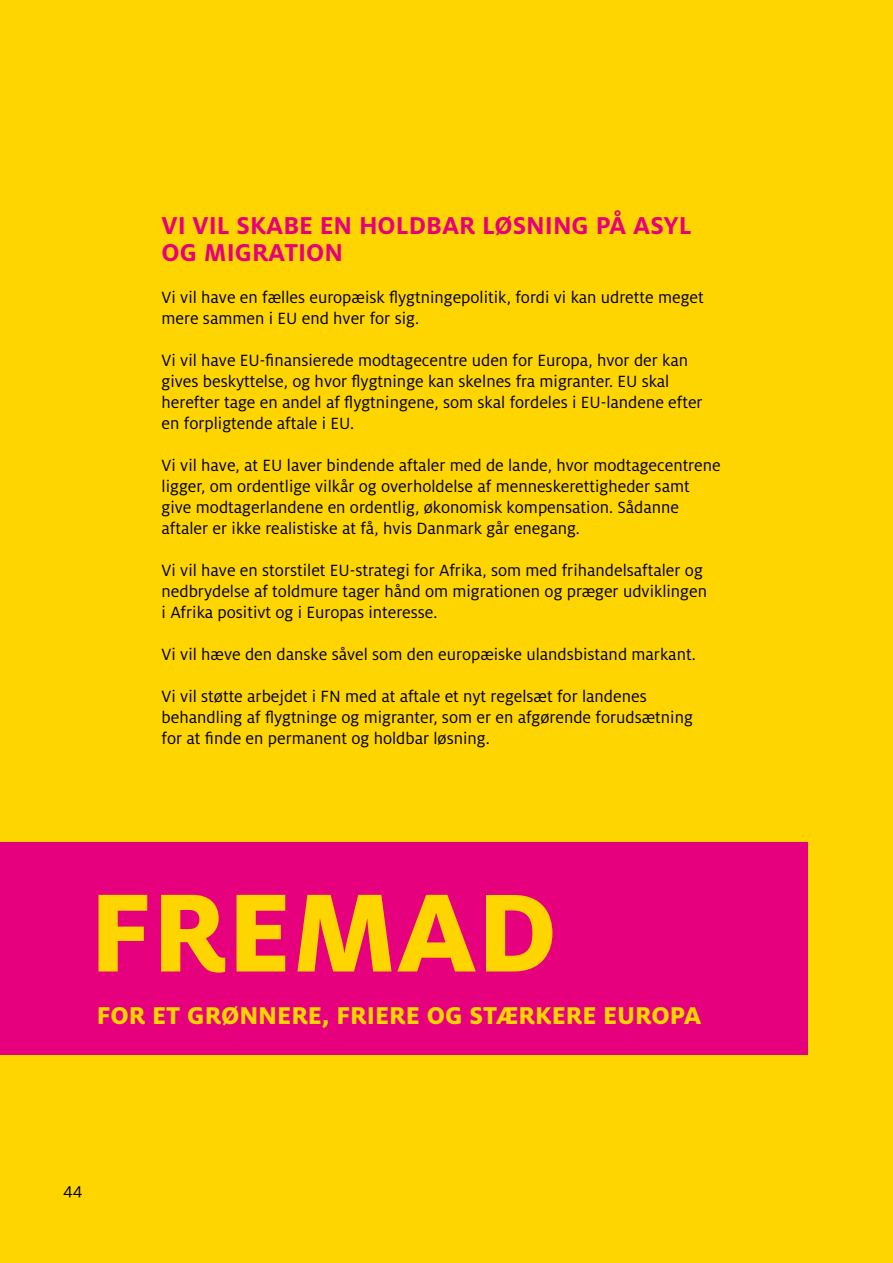
<style>
.page{position:relative;width:893px;height:1263px;background:#ffd500}
.page>*{position:absolute;margin:0;border:0;box-sizing:border-box;transform-origin:0 0}
.t1{font:800 123px "Milo OT";color:#ffd500}
.t2{font:700 27px/27px "Milo OT";color:#e6007d}
.t3{font:800 27px "Milo OT";color:#ffd500}
.t4{font:18px/21px "Milo OT";color:#000}
</style>
<div class="page">
<div style="left:0;top:842px;width:808px;height:212px;background:#e6007d"></div>
<h2 class="t2" style="left:162px;top:212px;width:532px">VI VIL SKABE EN HOLDBAR LØSNING PÅ ASYL<br>OG MIGRATION</h2>
<p class="t4" style="left:162px;top:287px;width:544px">Vi vil have en fælles europæisk flygtningepolitik, fordi vi kan udrette meget mere sammen i EU end hver for sig.</p>
<p class="t4" style="left:162px;top:350px;width:543px">Vi vil have EU-finansierede modtagecentre uden for Europa, hvor der kan gives beskyttelse, og hvor flygtninge kan skelnes fra migranter. EU skal herefter tage en andel af flygtningene, som skal fordeles i EU-landene efter en forpligtende aftale i EU.</p>
<p class="t4" style="left:162px;top:455px;width:560px">Vi vil have, at EU laver bindende aftaler med de lande, hvor modtagecentrene ligger, om ordentlige vilkår og overholdelse af menneskerettigheder samt give modtagerlandene en ordentlig, økonomisk kompensation. Sådanne aftaler er ikke realistiske at få, hvis Danmark går enegang.</p>
<p class="t4" style="left:162px;top:560px;width:547px">Vi vil have en storstilet EU-strategi for Afrika, som med frihandelsaftaler og nedbrydelse af toldmure tager hånd om migrationen og præger udviklingen i Afrika positivt og i Europas interesse.</p>
<p class="t4" style="left:162px;top:644px;width:536px">Vi vil hæve den danske såvel som den europæiske ulandsbistand markant.</p>
<p class="t4" style="left:162px;top:686px;width:533px">Vi vil støtte arbejdet i FN med at aftale et nyt regelsæt for landenes behandling af flygtninge og migranter, som er en afgørende forudsætning for at finde en permanent og holdbar løsning.</p>
<h1 class="t1" style="left:89px;top:862px;width:469px">FREMAD</h1>
<h2 class="t3" style="left:97px;top:1000px;width:606px">FOR ET GRØNNERE, FRIERE OG STÆRKERE EUROPA</h2>
<p class="t4" style="left:63px;top:1179px;width:21px">44</p>
</div>
